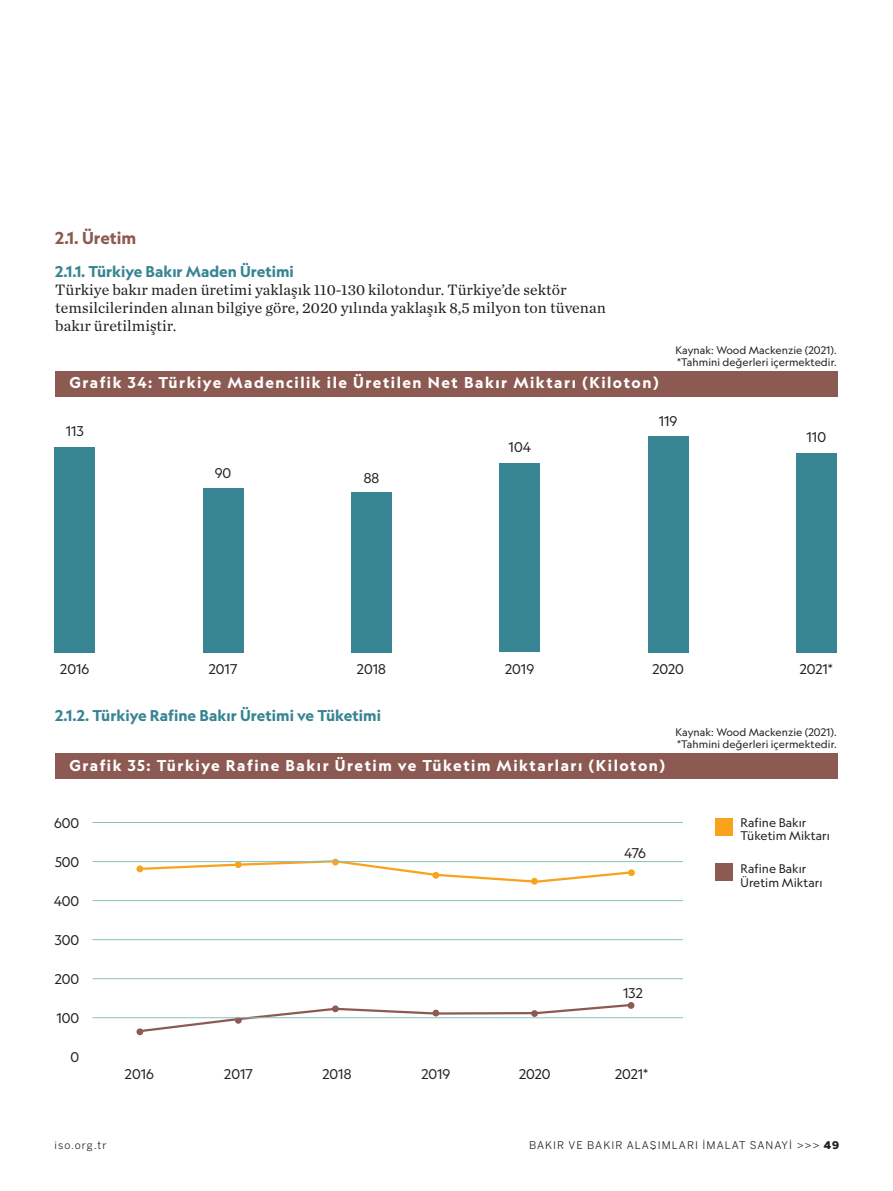
<style>
.page{position:relative;width:893px;height:1191px;background:#fff}
.page>*{position:absolute;margin:0;border:0;box-sizing:border-box;transform-origin:0 0}
.t1{font:700 16.5px "Geograph";color:#8c5a52}
.t2{font:15.75px/18px "Chronicle Text G1";letter-spacing:.005em;color:#231f20}
.t3{font:700 15px "Geograph";letter-spacing:.1em;color:#fff}
.t4{font:700 15px "Geograph";color:#378493}
.t5{font:13.5px "Geograph";color:#231f20}
.t6{font:12px "Geograph";color:#231f20}
.t7{font:10.5px "Geograph";letter-spacing:.005em;color:#231f20}
.t8{font:10.5px "Benton Sans";letter-spacing:.1em;color:#231f20}
.s1{font-weight:900}
</style>
<div class="page">
<div style="left:55px;top:371px;width:782px;height:25px;background:#8c5a52"></div>
<div style="left:54px;top:447px;width:41px;height:205px;background:#378493"></div>
<div style="left:203px;top:488px;width:40px;height:164px;background:#378493"></div>
<div style="left:351px;top:492px;width:41px;height:160px;background:#378493"></div>
<div style="left:499px;top:463px;width:41px;height:189px;background:#378493"></div>
<div style="left:648px;top:436px;width:40px;height:216px;background:#378493"></div>
<div style="left:796px;top:453px;width:41px;height:199px;background:#378493"></div>
<div style="left:55px;top:753px;width:782px;height:26px;background:#8c5a52"></div>
<svg style="left:136px;top:860px;width:499px;height:24px"></svg>
<div style="left:136px;top:865px;width:7px;height:7px;background:#f9a21c;border-radius:50%"></div>
<svg style="left:235px;top:861px;width:7px;height:7px"></svg>
<svg style="left:332px;top:858px;width:7px;height:7px"></svg>
<div style="left:432px;top:872px;width:7px;height:6px;background:#f9a21c;border-radius:50%"></div>
<div style="left:531px;top:878px;width:7px;height:6px;background:#f9a21c;border-radius:50%"></div>
<div style="left:628px;top:869px;width:7px;height:7px;background:#f9a21c;border-radius:50%"></div>
<svg style="left:135px;top:1002px;width:499px;height:32px"></svg>
<div style="left:531px;top:1010px;width:7px;height:7px;background:#8c5a52;border-radius:50%"></div>
<div style="left:432px;top:1009px;width:7px;height:7px;background:#8c5a52;border-radius:50%"></div>
<div style="left:332px;top:1005px;width:7px;height:7px;background:#8c5a52;border-radius:50%"></div>
<svg style="left:235px;top:1017px;width:7px;height:6px"></svg>
<div style="left:136px;top:1028px;width:7px;height:7px;background:#8c5a52;border-radius:50%"></div>
<div style="left:715px;top:818px;width:17px;height:17px;background:#f9a21c"></div>
<div style="left:715px;top:863px;width:17px;height:17px;background:#8c5a52"></div>
<hr style="left:93px;top:861px;width:590px;height:1px;background:#85c2bf">
<hr style="left:93px;top:822px;width:590px;height:1px;background:#85c2bf">
<hr style="left:93px;top:900px;width:590px;height:1px;background:#85c2bf">
<hr style="left:93px;top:939px;width:590px;height:1px;background:#85c2bf">
<hr style="left:93px;top:978px;width:590px;height:1px;background:#85c2bf">
<hr style="left:93px;top:1017px;width:590px;height:1px;background:#85c2bf">
<p class="t1" style="left:55px;top:227px;width:83px">2.1. Üretim</p>
<p class="t4" style="left:55px;top:261px;width:240px">2.1.1. Türkiye Bakır Maden Üretimi</p>
<p class="t2" style="left:55px;top:280px;width:552px">Türkiye bakır maden üretimi yaklaşık 110-130 kilotondur. Türkiye’de sektör temsilcilerinden alınan bilgiye göre, 2020 yılında yaklaşık 8,5 milyon ton tüvenan bakır üretilmiştir.</p>
<p class="t3" style="left:69px;top:373px;width:591px">Grafik 34: Türkiye Madencilik ile Üretilen Net Bakır Miktarı (Kiloton)</p>
<p class="t7" style="left:675px;top:343px;width:163px">Kaynak: Wood Mackenzie (2021).</p>
<p class="t7" style="left:677px;top:355px;width:161px">*Tahmini değerleri içermektedir.</p>
<p class="t5" style="left:66px;top:422px;width:19px">113</p>
<p class="t5" style="left:60px;top:660px;width:31px">2016</p>
<p class="t5" style="left:215px;top:465px;width:18px">90</p>
<p class="t5" style="left:209px;top:660px;width:30px">2017</p>
<p class="t5" style="left:364px;top:469px;width:17px">88</p>
<p class="t5" style="left:357px;top:660px;width:30px">2018</p>
<p class="t4" style="left:55px;top:706px;width:327px">2.1.2. Türkiye Rafine Bakır Üretimi ve Tüketimi</p>
<p class="t5" style="left:509px;top:438px;width:24px">104</p>
<p class="t5" style="left:505px;top:660px;width:31px">2019</p>
<p class="t5" style="left:659px;top:412px;width:20px">119</p>
<p class="t5" style="left:652px;top:660px;width:33px">2020</p>
<p class="t5" style="left:807px;top:429px;width:21px">110</p>
<p class="t5" style="left:800px;top:660px;width:35px">2021*</p>
<p class="t7" style="left:675px;top:726px;width:163px">Kaynak: Wood Mackenzie (2021).</p>
<p class="t7" style="left:677px;top:738px;width:161px">*Tahmini değerleri içermektedir.</p>
<p class="t3" style="left:69px;top:755px;width:597px">Grafik 35: Türkiye Rafine Bakır Üretim ve Tüketim Miktarları (Kiloton)</p>
<p class="t5" style="left:54px;top:814px;width:27px">600</p>
<p class="t5" style="left:55px;top:853px;width:26px">500</p>
<p class="t5" style="left:54px;top:892px;width:27px">400</p>
<p class="t5" style="left:55px;top:931px;width:26px">300</p>
<p class="t5" style="left:55px;top:970px;width:26px">200</p>
<p class="t5" style="left:56px;top:1009px;width:24px">100</p>
<p class="t5" style="left:71px;top:1048px;width:10px">0</p>
<p class="t5" style="left:624px;top:844px;width:23px">476</p>
<p class="t5" style="left:623px;top:984px;width:21px">132</p>
<p class="t5" style="left:125px;top:1065px;width:31px">2016</p>
<p class="t5" style="left:224px;top:1065px;width:30px">2017</p>
<p class="t5" style="left:323px;top:1065px;width:30px">2018</p>
<p class="t5" style="left:421px;top:1065px;width:31px">2019</p>
<p class="t5" style="left:519px;top:1065px;width:33px">2020</p>
<p class="t5" style="left:615px;top:1065px;width:35px">2021*</p>
<p class="t6" style="left:741px;top:815px;width:67px">Rafine Bakır</p>
<p class="t6" style="left:741px;top:828px;width:91px">Tüketim Miktarı</p>
<p class="t6" style="left:741px;top:861px;width:67px">Rafine Bakır</p>
<p class="t6" style="left:741px;top:874px;width:83px">Üretim Miktarı</p>
<p class="t8" style="left:55px;top:1138px;width:53px">iso.org.tr</p>
<p class="t8" style="left:529px;top:1138px;width:312px">BAKIR VE BAKIR ALAŞIMLARI İMALAT SANAYİ &gt;&gt;&gt; <span class="s1">49</span></p>
</div>
